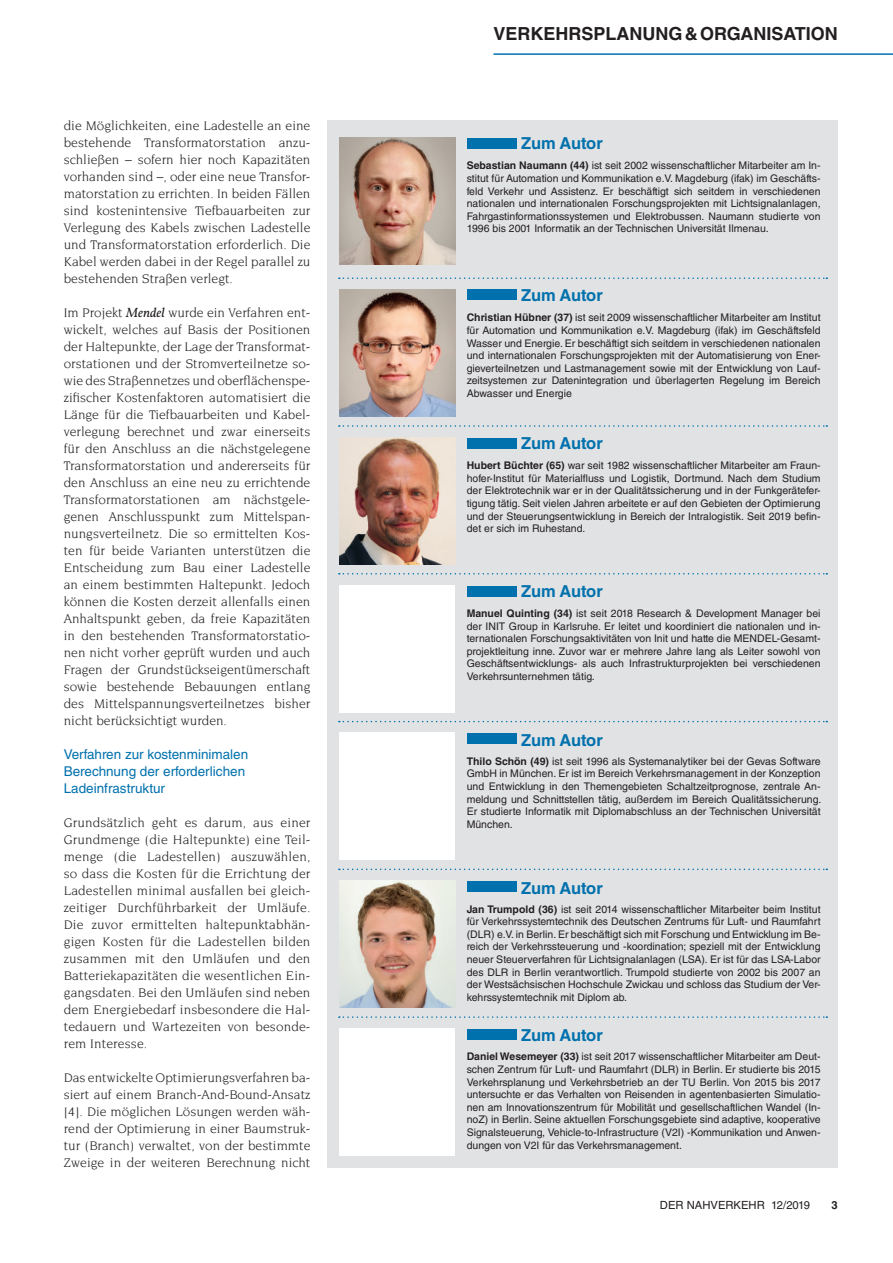
<style>
.page{position:relative;width:893px;height:1263px;background:#fff}
.page>*{position:absolute;margin:0;border:0;box-sizing:border-box;transform-origin:0 0}
.t1{font:700 18px "Helvetica LT Std";color:#231f20}
.t2{font:700 16.5px "Helvetica LT Std";color:#0071ad}
.t3{font:13.5px/17px "Novarese Std";color:#231f20;text-align:justify}
.t4{font:13.5px/17px "Helvetica LT Std";color:#0071ad}
.t5{font:11.25px "Helvetica LT Std";color:#231f20}
.t6{font:700 11.25px "Helvetica LT Std";color:#231f20}
.t7{font:10.5px/12.6px "Helvetica LT Std";color:#231f20;text-align:justify}
.s1{font-family:"Vollkorn";font-style:italic}
.s2{font-weight:700}
</style>
<div class="page">
<hr style="left:493px;top:53px;width:400px;height:2px;background:#0071ad">
<div style="left:327px;top:120px;width:511px;height:1047px;background:#e1e2e4"></div>
<div style="left:467px;top:138px;width:49px;height:11px;background:#0071ad"></div>
<img style="left:339px;top:137px;width:116px;height:128px">
<div style="left:467px;top:289px;width:49px;height:11px;background:#0071ad"></div>
<img style="left:339px;top:289px;width:116px;height:128px">
<svg style="left:339px;top:277px;width:488px;height:2px"></svg>
<div style="left:467px;top:438px;width:49px;height:11px;background:#0071ad"></div>
<img style="left:339px;top:437px;width:116px;height:128px">
<svg style="left:339px;top:425px;width:488px;height:2px"></svg>
<div style="left:467px;top:586px;width:49px;height:10px;background:#0071ad"></div>
<div style="left:339px;top:585px;width:116px;height:127px;background:#fff"></div>
<svg style="left:339px;top:573px;width:488px;height:1px"></svg>
<div style="left:467px;top:734px;width:49px;height:10px;background:#0071ad"></div>
<div style="left:339px;top:733px;width:116px;height:127px;background:#fff"></div>
<svg style="left:339px;top:721px;width:488px;height:1px"></svg>
<div style="left:467px;top:881px;width:49px;height:11px;background:#0071ad"></div>
<img style="left:339px;top:880px;width:116px;height:128px">
<svg style="left:339px;top:868px;width:488px;height:2px"></svg>
<div style="left:467px;top:1029px;width:49px;height:11px;background:#0071ad"></div>
<div style="left:339px;top:1028px;width:116px;height:128px;background:#fff"></div>
<svg style="left:339px;top:1016px;width:488px;height:2px"></svg>
<p class="t3" style="left:64px;top:117px;width:248px">die Möglichkeiten, eine Ladestelle an eine bestehende Transformatorstation anzu&shy;schließen – sofern hier noch Kapazitäten vorhanden sind –, oder eine neue Transfor&shy;matorstation zu errichten. In beiden Fällen sind kostenintensive Tiefbauarbeiten zur Verlegung des Kabels zwischen Ladestelle und Transformatorstation erforderlich. Die Kabel werden dabei in der Regel parallel zu bestehenden Straßen verlegt.</p>
<p class="t3" style="left:64px;top:304px;width:248px">Im Projekt <span class="s1">Mendel</span> wurde ein Verfahren ent&shy;wickelt, welches auf Basis der Positionen der Haltepunkte, der Lage der Transformat&shy;orstationen und der Stromverteilnetze so&shy;wie des Straßennetzes und oberflächenspe&shy;zifischer Kostenfaktoren automatisiert die Länge für die Tiefbauarbeiten und Kabel&shy;verlegung berechnet und zwar einerseits für den Anschluss an die nächstgelegene Transformatorstation und andererseits für den Anschluss an eine neu zu errichtende Transformatorstationen am nächstgele&shy;genen Anschlusspunkt zum Mittelspan&shy;nungsverteilnetz. Die so ermittelten Kos&shy;ten für beide Varianten unterstützen die Entscheidung zum Bau einer Ladestelle an einem bestimmten Haltepunkt. Jedoch können die Kosten derzeit allenfalls einen Anhaltspunkt geben, da freie Kapazitäten in den bestehenden Transformatorstatio&shy;nen nicht vorher geprüft wurden und auch Fragen der Grundstückseigentümerschaft sowie bestehende Bebauungen entlang des Mittelspannungsverteilnetzes bisher nicht berücksichtigt wurden.</p>
<p class="t4" style="left:64px;top:746px;width:186px">Verfahren zur kostenminimalen<br>Berechnung der erforderlichen<br>Ladeinfrastruktur</p>
<p class="t3" style="left:64px;top:814px;width:248px">Grundsätzlich geht es darum, aus einer Grundmenge (die Haltepunkte) eine Teil&shy;menge (die Ladestellen) auszuwählen, so dass die Kosten für die Errichtung der Ladestellen minimal ausfallen bei gleich&shy;zeitiger Durchführbarkeit der Umläufe.<br>Die zuvor ermittelten haltepunktabhän&shy;gigen Kosten für die Ladestellen bilden zusammen mit den Umläufen und den Batteriekapazitäten die wesentlichen Ein&shy;gangsdaten. Bei den Umläufen sind neben dem Energiebedarf insbesondere die Hal&shy;tedauern und Wartezeiten von besonde&shy;rem Interesse.</p>
<p class="t3" style="left:64px;top:1069px;width:248px">Das entwickelte Optimierungsverfahren ba&shy;siert auf einem Branch-And-Bound-Ansatz [4]. Die möglichen Lösungen werden wäh&shy;rend der Optimierung in einer Baumstruk&shy;tur (Branch) verwaltet, von der bestimmte Zweige in der weiteren Berechnung nicht</p>
<h1 class="t1" style="left:493px;top:22px;width:346px">VERKEHRSPLANUNG&amp;ORGANISATION</h1>
<h2 class="t2" style="left:521px;top:133px;width:83px">Zum Autor</h2>
<p class="t7" style="left:467px;top:159px;width:355px"><span class="s2">Sebastian Naumann (44)</span> ist seit 2002 wissenschaftlicher Mitarbeiter am In&shy;stitut für Automation und Kommunikation e.V. Magdeburg (ifak) im Geschäfts&shy;feld Verkehr und Assistenz. Er beschäftigt sich seitdem in verschiedenen nationalen und internationalen Forschungsprojekten mit Lichtsignalanlagen, Fahrgastinformationssystemen und Elektrobussen. Naumann studierte von 1996 bis 2001 Informatik an der Technischen Universität Ilmenau.</p>
<h2 class="t2" style="left:521px;top:285px;width:83px">Zum Autor</h2>
<p class="t7" style="left:467px;top:311px;width:355px"><span class="s2">Christian Hübner (37)</span> ist seit 2009 wissenschaftlicher Mitarbeiter am Institut für Automation und Kommunikation e.V. Magdeburg (ifak) im Geschäftsfeld Wasser und Energie. Er beschäftigt sich seitdem in verschiedenen nationalen und internationalen Forschungsprojekten mit der Automatisierung von Ener&shy;gieverteilnetzen und Lastmanagement sowie mit der Entwicklung von Lauf&shy;zeitsystemen zur Datenintegration und überlagerten Regelung im Bereich Abwasser und Energie</p>
<h2 class="t2" style="left:521px;top:433px;width:83px">Zum Autor</h2>
<p class="t7" style="left:467px;top:459px;width:355px"><span class="s2">Hubert Büchter (65)</span> war seit 1982 wissenschaftlicher Mitarbeiter am Fraun&shy;hofer-Institut für Materialfluss und Logistik, Dortmund. Nach dem Studium der Elektrotechnik war er in der Qualitätssicherung und in der Funkgerätefer&shy;tigung tätig. Seit vielen Jahren arbeitete er auf den Gebieten der Optimierung und der Steuerungsentwicklung in Bereich der Intralogistik. Seit 2019 befin&shy;det er sich im Ruhestand.</p>
<h2 class="t2" style="left:521px;top:581px;width:83px">Zum Autor</h2>
<p class="t7" style="left:467px;top:607px;width:355px"><span class="s2">Manuel Quinting (34)</span> ist seit 2018 Research &amp; Development Manager bei der INIT Group in Karlsruhe. Er leitet und koordiniert die nationalen und in&shy;ternationalen Forschungsaktivitäten von Init und hatte die MENDEL-Gesamt&shy;projektleitung inne. Zuvor war er mehrere Jahre lang als Leiter sowohl von Geschäftsentwicklungs- als auch Infrastrukturprojekten bei verschiedenen Verkehrsunternehmen tätig.</p>
<h2 class="t2" style="left:521px;top:730px;width:83px">Zum Autor</h2>
<p class="t7" style="left:467px;top:755px;width:356px"><span class="s2">Thilo Schön (49)</span> ist seit 1996 als Systemanalytiker bei der Gevas Software GmbH in München. Er ist im Bereich Verkehrsmanagement in der Konzeption und Entwicklung in den Themengebieten Schaltzeitprognose, zentrale An&shy;meldung und Schnittstellen tätig, außerdem im Bereich Qualitätssicherung.<br>Er studierte Informatik mit Diplomabschluss an der Technischen Universität München.</p>
<h2 class="t2" style="left:521px;top:878px;width:83px">Zum Autor</h2>
<p class="t7" style="left:467px;top:902px;width:355px"><span class="s2">Jan Trumpold (36)</span> ist seit 2014 wissenschaftlicher Mitarbeiter beim Institut für Verkehrssystemtechnik des Deutschen Zentrums für Luft- und Raumfahrt (DLR) e.V. in Berlin. Er beschäftigt sich mit Forschung und Entwicklung im Be&shy;reich der Verkehrssteuerung und -koordination; speziell mit der Entwicklung neuer Steuerverfahren für Lichtsignalanlagen (LSA). Er ist für das LSA-Labor des DLR in Berlin verantwortlich. Trumpold studierte von 2002 bis 2007 an der Westsächsischen Hochschule Zwickau und schloss das Studium der Ver&shy;kehrssystemtechnik mit Diplom ab.</p>
<h2 class="t2" style="left:521px;top:1025px;width:83px">Zum Autor</h2>
<p class="t7" style="left:467px;top:1050px;width:355px"><span class="s2">Daniel Wesemeyer (33)</span> ist seit 2017 wissenschaftlicher Mitarbeiter am Deut&shy;schen Zentrum für Luft- und Raumfahrt (DLR) in Berlin. Er studierte bis 2015<br>Verkehrsplanung und Verkehrsbetrieb an der TU Berlin. Von 2015 bis 2017 untersuchte er das Verhalten von Reisenden in agentenbasierten Simulatio&shy;nen am Innovationszentrum für Mobilität und gesellschaftlichen Wandel (In&shy;noZ) in Berlin. Seine aktuellen Forschungsgebiete sind adaptive, kooperative Signalsteuerung, Vehicle-to-Infrastructure (V2I) -Kommunikation und Anwen&shy;dungen von V2I für das Verkehrsmanagement.</p>
<p class="t5" style="left:660px;top:1199px;width:152px">DER NAHVERKEHR 12/2019</p>
<p class="t6" style="left:831px;top:1198px;width:8px">3</p>
</div>
